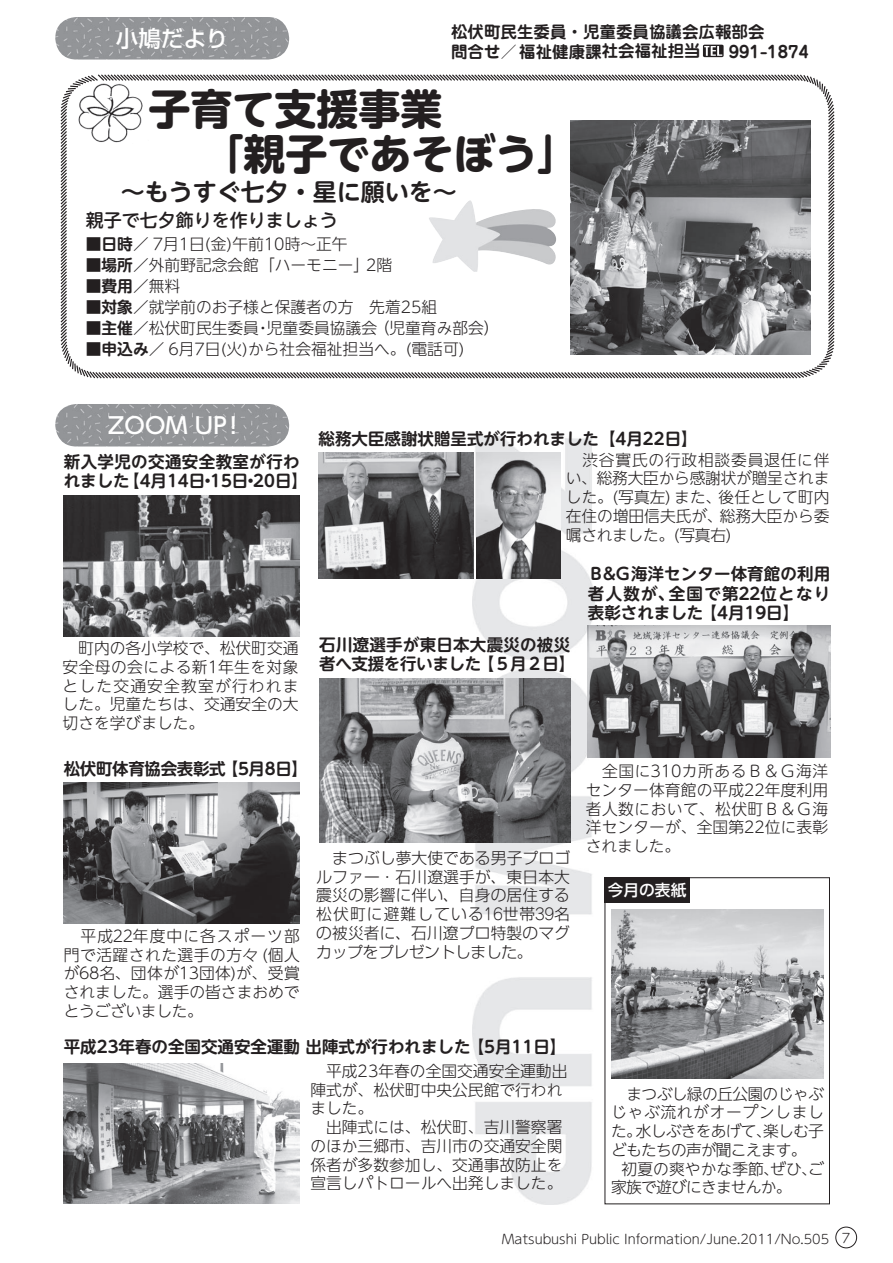
<style>
.page{position:relative;width:893px;height:1263px;background:#fff}
.page>*{position:absolute;margin:0;border:0;box-sizing:border-box;transform-origin:0 0}
.t1{font:700 42px/45px "UD Shin M Go Pro";color:#231f20}
.t2{font:700 24px "UD Shin M Go Pro De";color:#231f20}
.t3{font:500 22.5px "UD Shin Go Pro";color:#fff}
.t4{font:500 22.5px "Shin Go Pro";color:#fff}
.t5{font:500 18px "UD Shin M Go Pro";color:#231f20}
.t6{font:700 16.5px/19.5px "UD Shin M Go Pro De";color:#231f20;text-align:justify}
.t7{font:700 16.5px/20px "Jun 501 Pro";color:#231f20}
.t8{font:700 16.5px/19.5px "UD Shin M Go Pro De";letter-spacing:.025em;color:#231f20}
.t9{font:700 16.5px "UD Shin M Go Pro De";letter-spacing:-.02em;color:#231f20}
.t10{font:300 15.75px/18.8px "UD Shin Go NT Pro";color:#231f20;text-align:justify}
.t11{font:300 15.75px/18.8px "Shin Go Pro";letter-spacing:.01em;color:#231f20;text-align:justify}
.t12{font:300 15.75px/18.8px "UD Shin Go NT Pro";letter-spacing:-.05em;color:#231f20}
.t13{font:700 15.75px "UD Shin M Go Pro De";color:#231f20}
.t14{font:500 15.75px "UD Shin Go Pro";color:#fff}
.t15{font:300 12.9px "UD Shin M Go Pro";color:#231f20}
.s1{font-family:"UD Shin M Go Pro De";font-weight:700}
.s2{font-family:"UD Shin M Go Pro"}
.s3{font-family:"UD Shin Go NT Pro";font-weight:300}
.s4{font-family:"Jun 101 Pro"}
</style>
<div class="page">
<svg style="left:60px;top:74px;width:775px;height:305px"></svg>
<div style="left:836px;top:1227px;width:21px;height:21px;border:1px solid #231f20;border-radius:50%"></div>
<img style="left:472px;top:437px;width:145px;height:767px">
<img style="left:55px;top:404px;width:234px;height:42px">
<img style="left:64px;top:783px;width:236px;height:140px">
<img style="left:64px;top:1063px;width:236px;height:140px">
<img style="left:64px;top:496px;width:236px;height:140px">
<svg style="left:703px;top:45px;width:21px;height:12px"></svg>
<img style="left:55px;top:17px;width:234px;height:43px">
<img style="left:570px;top:120px;width:241px;height:234px">
<img style="left:428px;top:200px;width:129px;height:72px">
<img style="left:319px;top:679px;width:251px;height:164px">
<img style="left:477px;top:453px;width:83px;height:125px">
<img style="left:319px;top:453px;width:154px;height:125px">
<img style="left:588px;top:625px;width:242px;height:132px">
<div style="left:604px;top:877px;width:226px;height:327px;border:1px solid #231f20"></div>
<div style="left:604px;top:877px;width:86px;height:26px;background:#231f20"></div>
<img style="left:611px;top:909px;width:213px;height:170px">
<h3 class="t4" style="left:116px;top:20px;width:114px">小鳩だより</h3>
<p class="t7" style="left:451px;top:20px;width:315px">松伏町民生委員・児童委員協議会広報部会問合せ／福祉健康課社会福祉担当</p>
<p class="t7" style="left:729px;top:40px;width:82px">991-1874</p>
<h1 class="t1" style="left:201px;top:85px;width:380px;text-indent:-53px">子育て支援事業<br>「親子であそぼう」</h1>
<h2 class="t2" style="left:121px;top:172px;width:338px">〜もうすぐ七夕・星に願いを〜</h2>
<p class="t5" style="left:86px;top:205px;width:254px">親子で七夕飾りを作りましょう</p>
<p class="t10" style="left:86px;top:234px;width:263px"><span class="s1">■日時</span>／ <span class="s2">7</span>月<span class="s2">1</span>日<span class="s2">(</span>金<span class="s2">)</span>午前<span class="s2">10</span>時～正午</p>
<p class="t10" style="left:86px;top:255px;width:308px"><span class="s1">■場所</span>／外前野記念会館「ハーモニー」<span class="s2">2</span>階</p>
<p class="t13" style="left:86px;top:273px;width:96px">■費用<span class="s3">／無料</span></p>
<p class="t10" style="left:86px;top:297px;width:353px"><span class="s1">■対象</span>／就学前のお子様と保護者の方 先着<span class="s2">25</span>組</p>
<p class="t10" style="left:86px;top:318px;width:415px"><span class="s1">■主催</span>／松伏町民生委員・児童委員協議会（児童育み部会）</p>
<p class="t10" style="left:86px;top:339px;width:380px"><span class="s1">■申込み</span>／ <span class="s2">6</span>月<span class="s2">7</span>日<span class="s2">(</span>火<span class="s2">)</span>から社会福祉担当へ。<span class="s2">(</span>電話可<span class="s2">)</span></p>
<h3 class="t3" style="left:108px;top:407px;width:130px">ZOOM UP!</h3>
<p class="t8" style="left:64px;top:451px;width:246px">新入学児の交通安全教室が行われました【4月14日・15日・20日】</p>
<p class="t10" style="left:63px;top:638px;width:238px;text-indent:16px">町内の各小学校で、松伏町交通安全母の会による新<span class="s2">1</span>年生を対象とした交通安全教室が行われました。児童たちは、交通安全の大切さを学びました。</p>
<p class="t9" style="left:64px;top:756px;width:246px">松伏町体育協会表彰式【5月8日】</p>
<p class="t10" style="left:64px;top:926px;width:238px;text-indent:17px">平成<span class="s2">22</span>年度中に各スポーツ部門で活躍された選手の方々 <span class="s2">(</span>個人が<span class="s2">68</span>名、団体が<span class="s2">13</span>団体<span class="s2">)</span>が、受賞されました。選手の皆さまおめでとうございました。</p>
<p class="t6" style="left:319px;top:428px;width:381px">総務大臣感謝状贈呈式が行われました【4月22日】</p>
<p class="t10" style="left:566px;top:450px;width:265px;text-indent:17px">渋谷實氏の行政相談委員退任に伴い、総務大臣から感謝状が贈呈されました。<span class="s2">(</span>写真左<span class="s2">)</span> また、後任として町内在住の増田信夫氏が、総務大臣から委嘱されました。<span class="s2">(</span>写真右<span class="s2">)</span></p>
<p class="t6" style="left:319px;top:634px;width:257px">石川遼選手が東日本大震災の被災者へ支援を行いました 【５月２日】</p>
<p class="t6" style="left:588px;top:563px;width:244px">Ｂ＆Ｇ海洋センター体育館の利用者人数が、全国で第22位となり表彰されました 【4月19日】</p>
<p class="t11" style="left:316px;top:847px;width:255px;text-indent:16px">まつぶし夢大使である男子プロゴルファー・石川遼選手が、東日本大震災の影響に伴い、自身の居住する松伏町に避難している<span class="s4">16</span>世帯<span class="s4">39</span>名の被災者に、石川遼プロ特製のマグカップをプレゼントしました。</p>
<p class="t10" style="left:586px;top:761px;width:244px;text-indent:16px">全国に<span class="s2">310</span>カ所ある<span class="s2">Ｂ＆Ｇ</span>海洋センター体育館の平成<span class="s2">22</span>年度利用者人数において、松伏町<span class="s2">Ｂ＆Ｇ</span>海洋センターが、全国第<span class="s2">22</span>位に表彰されました。</p>
<p class="t14" style="left:608px;top:877px;width:80px">今月の表紙</p>
<p class="t6" style="left:64px;top:1036px;width:504px">平成23年春の全国交通安全運動 出陣式が行われました【5月11日】</p>
<p class="t10" style="left:310px;top:1061px;width:259px;text-align:left;text-indent:16px">平成<span class="s2">23</span>年春の全国交通安全運動出陣式が、松伏町中央公民館で行われました。</p>
<p class="t10" style="left:310px;top:1117px;width:254px;text-indent:16px">出陣式には、松伏町、吉川警察署のほか三郷市、吉川市の交通安全関係者が多数参加し、交通事故防止を宣言しパトロールへ出発しました。</p>
<p class="t10" style="left:611px;top:1084px;width:214px;text-indent:15px">まつぶし緑の丘公園のじゃぶじゃぶ流れがオープンしました。水しぶきをあげて､楽しむ子どもたちの声が聞こえます。</p>
<p class="t12" style="left:611px;top:1159px;width:214px;text-indent:10px">初夏の爽やかな季節､ぜひ､ご家族で遊びにきませんか。</p>
<p class="t15" style="left:502px;top:1229px;width:350px">Matsubushi Public Information/June.2011/No.505 7</p>
</div>
